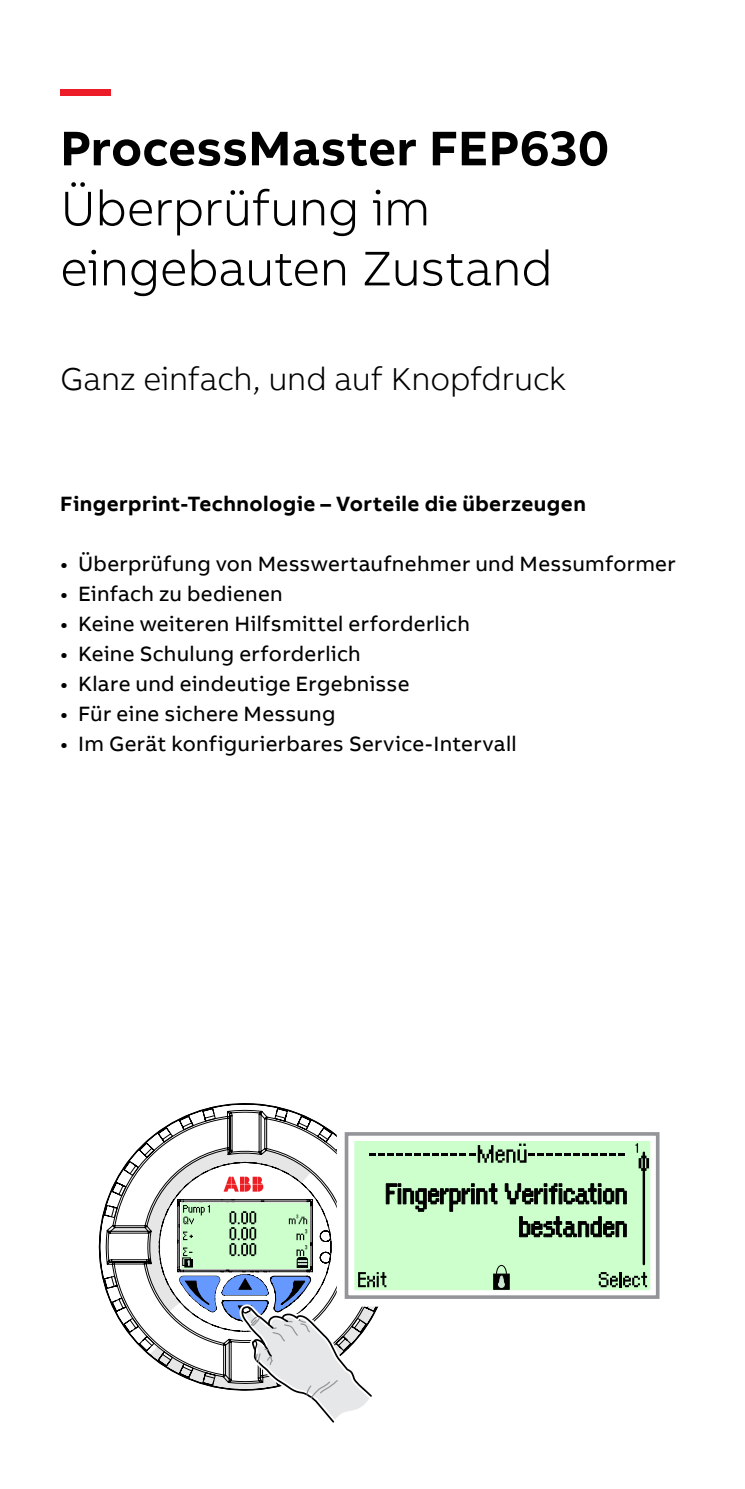
<style>
.page{position:relative;width:745px;height:1489px;background:#fff}
.page>*{position:absolute;margin:0;border:0;box-sizing:border-box;transform-origin:0 0}
.t1{font:300 50px/60px "AB Bvoice";letter-spacing:-.005em;color:#000}
.t2{font:700 50px "AB Bvoice";color:#000}
.t3{font:700 50px "AB Bvoice";color:#ed1c29}
.t4{font:300 32.5px "AB Bvoice";letter-spacing:-.005em;color:#000}
.t5{font:21.25px "AB Bvoice";letter-spacing:.015em;color:#000}
.t6{font:700 21.25px "AB Bvoice";letter-spacing:.02em;color:#000}
</style>
<div class="page">
<svg style="left:98px;top:1103px;width:238px;height:191px"></svg>
<div style="left:344px;top:1132px;width:315px;height:166px;background:#fff;border:4px solid #939598"></div>
<div style="left:350px;top:1137px;width:303px;height:156px;background:#cfc;border:4px solid #fff"></div>
<hr style="left:642px;top:1152px;width:2px;height:111px;background:#000">
<svg style="left:635px;top:1143px;width:13px;height:27px"></svg>
<svg style="left:369px;top:1143px;width:255px;height:19px"></svg>
<svg style="left:107px;top:1176px;width:541px;height:247px"></svg>
<h1 class="t3" style="left:60px;top:57px;width:51px">—</h1>
<h1 class="t2" style="left:60px;top:117px;width:550px">ProcessMaster FEP630</h1>
<h1 class="t1" style="left:60px;top:178px;width:493px">Überprüfung im eingebauten Zustand</h1>
<h2 class="t4" style="left:60px;top:360px;width:507px">Ganz einfach, und auf Knopfdruck</h2>
<p class="t6" style="left:60px;top:490px;width:527px">Fingerprint-Technologie – Vorteile die überzeugen</p>
<p class="t5" style="left:60px;top:550px;width:616px">• Überprüfung von Messwertaufnehmer und Messumformer</p>
<p class="t5" style="left:60px;top:580px;width:224px">• Einfach zu bedienen</p>
<p class="t5" style="left:60px;top:610px;width:411px">• Keine weiteren Hilfsmittel erforderlich</p>
<p class="t5" style="left:60px;top:640px;width:302px">• Keine Schulung erforderlich</p>
<p class="t5" style="left:60px;top:670px;width:350px">• Klare und eindeutige Ergebnisse</p>
<p class="t5" style="left:60px;top:700px;width:276px">• Für eine sichere Messung</p>
<p class="t5" style="left:60px;top:730px;width:457px">• Im Gerät konfigurierbares Service-Intervall</p>
</div>
